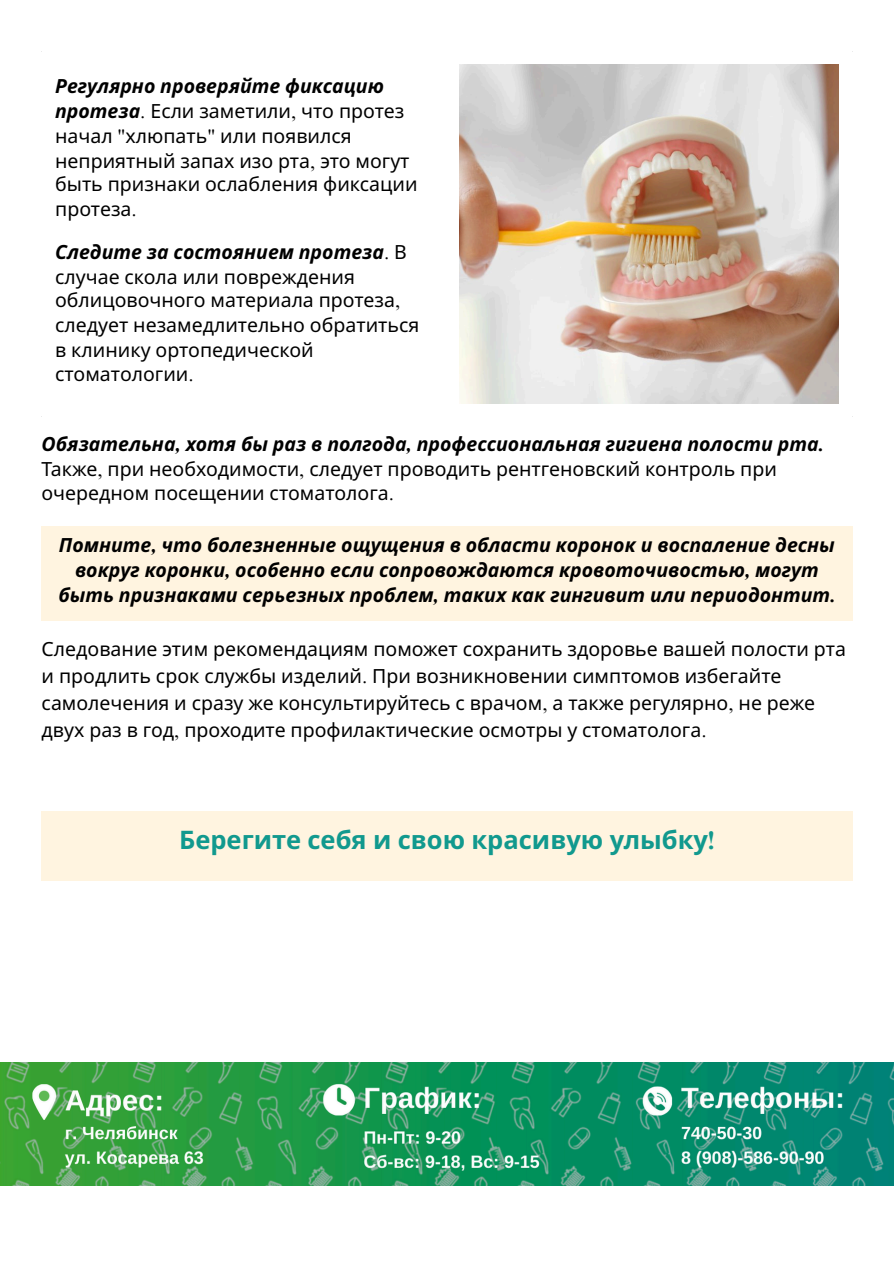
<style>
.page{position:relative;width:894px;height:1263px;background:#fff}
.page>*{position:absolute;margin:0;border:0;box-sizing:border-box;transform-origin:0 0}
.t1{font:700 25.5px "Noto Sans";color:#11998e}
.t2{font:19.5px/24.6px "Noto Sans";color:#000}
.t3{font:italic 700 19.5px/24.8px "Noto Sans";color:#000;text-align:center}
.s1{font-weight:700;font-style:italic}
.s2{font-family:"Times NRMT Pro"}
.s3{font-family:"Times NRMT Pro";font-weight:700;font-style:italic}
</style>
<div class="page">
<img style="left:459px;top:64px;width:379px;height:340px">
<div style="left:42px;top:526px;width:810px;height:95px;background:#fff4e0"></div>
<div style="left:42px;top:811px;width:810px;height:70px;background:#fff4e0"></div>
<img style="left:0;top:1062px;width:893px;height:124px">
<h1 class="t2" style="left:55px;top:74px;width:364px"><span class="s1">Регулярно проверяйте фиксацию протеза</span><span class="s2">.</span> Если заметили<span class="s2">,</span> что протез начал <span class="s2">"</span>хлюпать<span class="s2">"</span> или появился неприятный запах изо рта<span class="s2">,</span> это могут быть признаки ослабления фиксации протеза<span class="s2">.</span></h1>
<h1 class="t2" style="left:55px;top:239px;width:365px"><span class="s1">Следите за состоянием протеза</span><span class="s2">.</span> В случае скола или повреждения облицовочного материала протеза<span class="s2">, </span>следует незамедлительно обратиться в клинику ортопедической стоматологии<span class="s2">.</span></h1>
<h2 class="t2" style="left:42px;top:431px;width:783px;line-height:24.2px"><span class="s1">Обязательна</span><span class="s3">,</span> <span class="s1">хотя бы раз в полгода</span><span class="s3">,</span> <span class="s1">профессиональная гигиена полости рта</span><span class="s3">.<br></span>Также<span class="s2">,</span> при необходимости<span class="s2">,</span> следует проводить рентгеновский контроль при очередном посещении стоматолога<span class="s2">.</span></h2>
<p class="t3" style="left:58px;top:532px;width:778px">Помните<span class="s2">,</span> что болезненные ощущения в области коронок и воспаление десны вокруг коронки<span class="s2">,</span> особенно если сопровождаются кровоточивостью<span class="s2">,</span> могут быть признаками серьезных проблем<span class="s2">,</span> таких как гингивит или периодонтит<span class="s2">.</span></p>
<p class="t2" style="left:42px;top:635px;width:805px;line-height:27px">Следование этим рекомендациям поможет сохранить здоровье вашей полости рта и продлить срок службы изделий<span class="s2">.</span> При возникновении симптомов избегайте самолечения и сразу же консультируйтесь с врачом<span class="s2">,</span> а также регулярно<span class="s2">,</span> не реже двух раз в год<span class="s2">,</span> проходите профилактические осмотры у стоматолога<span class="s2">.</span></p>
<p class="t1" style="left:179px;top:822px;width:537px">Берегите себя и свою красивую улыбку<span class="s2">!</span></p>
</div>
